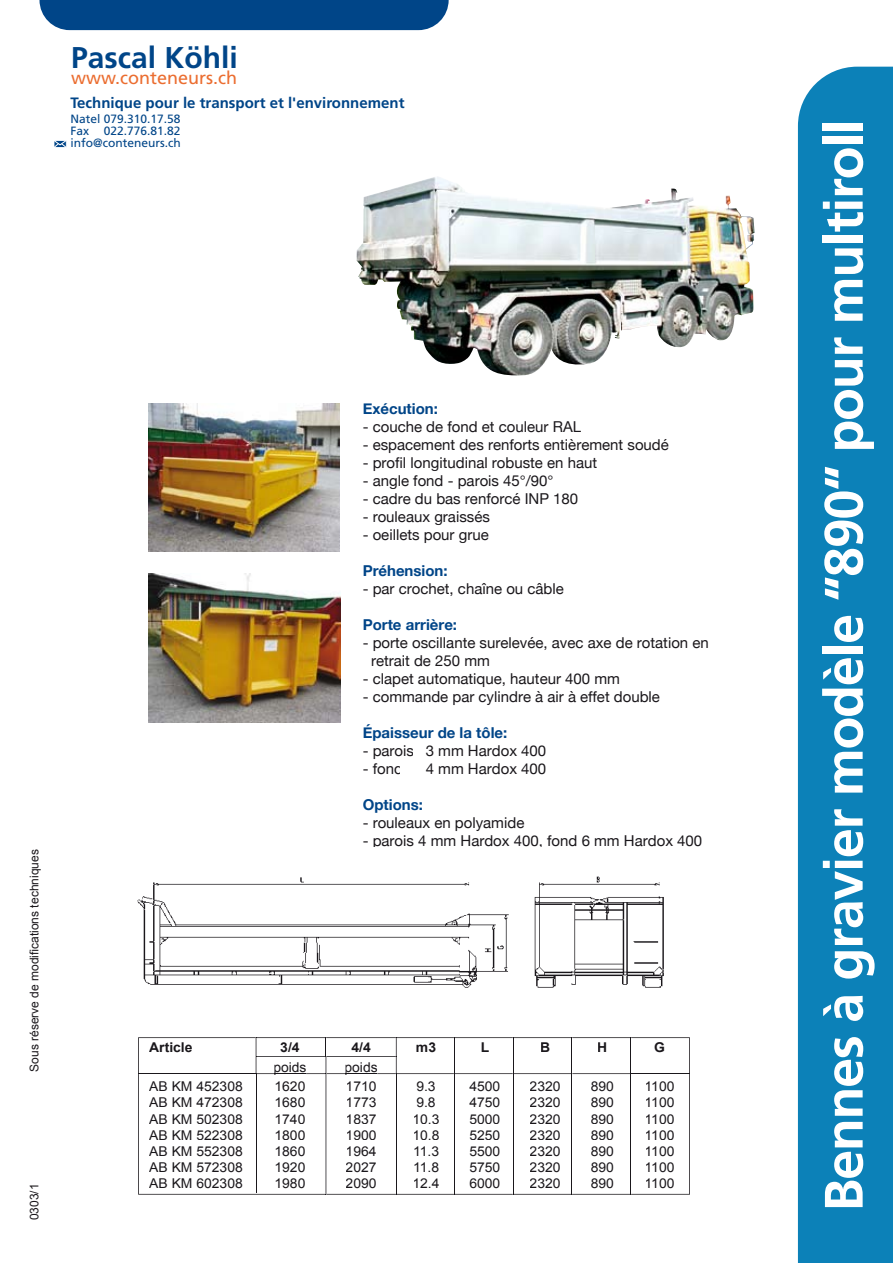
<style>
.page{position:relative;width:893px;height:1263px;background:#fff}
.page>*{position:absolute;margin:0;border:0;box-sizing:border-box;transform-origin:0 0}
.t1{font:700 54px "Frutiger";letter-spacing:-.025em;color:#fff}
.t2{font:700 30px "Frutiger";color:#004588}
.t3{font:18px "Frutiger";color:#eb6d30}
.t4{font:15px/18px "Helvetica Neue";color:#1a171b}
.t5{font:700 15px "Helvetica Neue";color:#004588}
.t6{font:700 15px "Frutiger";color:#004588}
.t7{font:13.5px "Arial";color:#1a171b}
.t8{font:700 13.5px "Arial";color:#1a171b}
.t9{font:12px/12px "Frutiger";color:#004588;text-align:justify}
.t10{font:12px "Arial";color:#1a171b}
</style>
<div class="page">
<div style="left:798px;top:67px;width:95px;height:1196px;background:#0c81b8"></div>
<img style="left:149px;top:404px;width:190px;height:148px">
<img style="left:356px;top:177px;width:398px;height:199px">
<img style="left:149px;top:574px;width:191px;height:148px">
<img style="left:137px;top:876px;width:527px;height:112px">
<svg style="left:138px;top:1037px;width:552px;height:157px"></svg>
<hr style="left:326px;top:1074px;width:1px;height:120px;background:#1a171b">
<hr style="left:256px;top:1074px;width:1px;height:118px;background:#1a171b">
<hr style="left:631px;top:1073px;width:58px;height:1px;background:#1a171b">
<hr style="left:572px;top:1073px;width:58px;height:1px;background:#1a171b">
<hr style="left:513px;top:1073px;width:59px;height:1px;background:#1a171b">
<hr style="left:455px;top:1073px;width:58px;height:1px;background:#1a171b">
<hr style="left:397px;top:1073px;width:57px;height:1px;background:#1a171b">
<hr style="left:345px;top:1073px;width:32px;height:1px;background:#1a171b">
<hr style="left:274px;top:1073px;width:32px;height:1px;background:#1a171b">
<hr style="left:139px;top:1073px;width:117px;height:1px;background:#1a171b">
<hr style="left:326px;top:1056px;width:70px;height:1px;background:#1a171b">
<hr style="left:256px;top:1056px;width:70px;height:1px;background:#1a171b">
<svg style="left:306px;top:1038px;width:39px;height:36px"></svg>
<svg style="left:256px;top:1038px;width:18px;height:36px"></svg>
<hr style="left:630px;top:1038px;width:1px;height:35px;background:#1a171b">
<hr style="left:630px;top:1074px;width:1px;height:120px;background:#1a171b">
<hr style="left:572px;top:1038px;width:1px;height:35px;background:#1a171b">
<hr style="left:572px;top:1074px;width:1px;height:120px;background:#1a171b">
<hr style="left:454px;top:1038px;width:1px;height:35px;background:#1a171b">
<hr style="left:454px;top:1074px;width:1px;height:120px;background:#1a171b">
<hr style="left:513px;top:1038px;width:1px;height:35px;background:#1a171b">
<hr style="left:513px;top:1074px;width:1px;height:120px;background:#1a171b">
<hr style="left:396px;top:1074px;width:1px;height:120px;background:#1a171b">
<svg style="left:377px;top:1038px;width:20px;height:36px"></svg>
<div style="left:39px;top:0;width:410px;height:30px;background:#004588"></div>
<svg style="left:54px;top:140px;width:13px;height:8px"></svg>
<h2 class="t2" style="left:71px;top:39px;width:168px">Pascal Köhli</h2>
<p class="t3" style="left:71px;top:67px;width:167px">www.conteneurs.ch</p>
<p class="t6" style="left:70px;top:94px;width:335px">Technique pour le transport et l'environnement</p>
<p class="t9" style="left:70px;top:113px;width:112px">Natel 079.310.17.58<br>Fax 022.776.81.82 info@conteneurs.ch</p>
<p class="t10" style="left:26px;top:1071px;width:224px;rotate:-90deg">Sous réserve de modifications techniques</p>
<p class="t10" style="left:26px;top:1220px;width:38px;rotate:-90deg">0303/1</p>
<p class="t5" style="left:363px;top:399px;width:77px">Exécution:</p>
<p class="t4" style="left:363px;top:418px;width:220px">- couche de fond et couleur RAL</p>
<p class="t4" style="left:363px;top:436px;width:308px">- espacement des renforts entièrement soudé</p>
<p class="t4" style="left:363px;top:454px;width:236px">- profil longitudinal robuste en haut</p>
<p class="t4" style="left:363px;top:472px;width:192px">- angle fond - parois 45°/90°</p>
<p class="t4" style="left:363px;top:490px;width:217px">- cadre du bas renforcé INP 180</p>
<p class="t4" style="left:363px;top:508px;width:129px">- rouleaux graissés</p>
<p class="t4" style="left:363px;top:526px;width:128px">- oeillets pour grue</p>
<p class="t5" style="left:363px;top:561px;width:87px">Préhension:</p>
<p class="t4" style="left:363px;top:580px;width:203px">- par crochet, chaîne ou câble</p>
<p class="t5" style="left:363px;top:615px;width:96px">Porte arrière:</p>
<p class="t4" style="left:371px;top:634px;width:339px;text-indent:-8px">- porte oscillante surelevée, avec axe de rotation en retrait de 250 mm</p>
<p class="t4" style="left:363px;top:670px;width:259px">- clapet automatique, hauteur 400 mm</p>
<p class="t4" style="left:363px;top:688px;width:299px">- commande par cylindre à air à effet double</p>
<p class="t5" style="left:363px;top:723px;width:146px">Épaisseur de la tôle:</p>
<p class="t4" style="left:363px;top:742px;width:185px">- parois 3 mm Hardox 400</p>
<p class="t4" style="left:363px;top:760px;width:42px">- fond</p>
<p class="t4" style="left:426px;top:760px;width:122px">4 mm Hardox 400</p>
<p class="t5" style="left:363px;top:795px;width:62px">Options:</p>
<p class="t4" style="left:363px;top:814px;width:163px">- rouleaux en polyamide</p>
<p class="t4" style="left:363px;top:832px;width:341px">- parois 4 mm Hardox 400, fond 6 mm Hardox 400</p>
<p class="t8" style="left:149px;top:1038px;width:45px">Article</p>
<p class="t8" style="left:280px;top:1038px;width:21px">3/4</p>
<p class="t8" style="left:351px;top:1038px;width:21px">4/4</p>
<p class="t8" style="left:416px;top:1038px;width:22px">m3</p>
<p class="t8" style="left:481px;top:1038px;width:10px">L</p>
<p class="t8" style="left:540px;top:1038px;width:12px">B</p>
<p class="t8" style="left:597px;top:1038px;width:12px">H</p>
<p class="t8" style="left:654px;top:1038px;width:12px">G</p>
<p class="t7" style="left:149px;top:1077px;width:95px">AB KM 452308</p>
<p class="t7" style="left:274px;top:1077px;width:32px">1620</p>
<p class="t7" style="left:346px;top:1077px;width:32px">1710</p>
<p class="t7" style="left:416px;top:1077px;width:21px">9.3</p>
<p class="t7" style="left:469px;top:1077px;width:32px">4500</p>
<p class="t7" style="left:530px;top:1077px;width:32px">2320</p>
<p class="t7" style="left:591px;top:1077px;width:25px">890</p>
<p class="t7" style="left:645px;top:1077px;width:31px">1100</p>
<p class="t7" style="left:149px;top:1094px;width:95px">AB KM 472308</p>
<p class="t7" style="left:274px;top:1094px;width:32px">1680</p>
<p class="t7" style="left:346px;top:1094px;width:32px">1773</p>
<p class="t7" style="left:416px;top:1094px;width:21px">9.8</p>
<p class="t7" style="left:469px;top:1094px;width:32px">4750</p>
<p class="t7" style="left:530px;top:1094px;width:32px">2320</p>
<p class="t7" style="left:591px;top:1094px;width:25px">890</p>
<p class="t7" style="left:645px;top:1094px;width:31px">1100</p>
<p class="t7" style="left:149px;top:1110px;width:95px">AB KM 502308</p>
<p class="t7" style="left:274px;top:1110px;width:32px">1740</p>
<p class="t7" style="left:346px;top:1110px;width:32px">1837</p>
<p class="t7" style="left:412px;top:1110px;width:29px">10.3</p>
<p class="t7" style="left:469px;top:1110px;width:32px">5000</p>
<p class="t7" style="left:530px;top:1110px;width:32px">2320</p>
<p class="t7" style="left:591px;top:1110px;width:25px">890</p>
<p class="t7" style="left:645px;top:1110px;width:31px">1100</p>
<p class="t7" style="left:149px;top:1126px;width:95px">AB KM 522308</p>
<p class="t7" style="left:274px;top:1126px;width:32px">1800</p>
<p class="t7" style="left:346px;top:1126px;width:32px">1900</p>
<p class="t7" style="left:412px;top:1126px;width:29px">10.8</p>
<p class="t7" style="left:469px;top:1126px;width:32px">5250</p>
<p class="t7" style="left:530px;top:1126px;width:32px">2320</p>
<p class="t7" style="left:591px;top:1126px;width:25px">890</p>
<p class="t7" style="left:645px;top:1126px;width:31px">1100</p>
<p class="t7" style="left:149px;top:1142px;width:95px">AB KM 552308</p>
<p class="t7" style="left:274px;top:1142px;width:32px">1860</p>
<p class="t7" style="left:346px;top:1142px;width:32px">1964</p>
<p class="t7" style="left:413px;top:1142px;width:28px">11.3</p>
<p class="t7" style="left:469px;top:1142px;width:32px">5500</p>
<p class="t7" style="left:530px;top:1142px;width:32px">2320</p>
<p class="t7" style="left:591px;top:1142px;width:25px">890</p>
<p class="t7" style="left:645px;top:1142px;width:31px">1100</p>
<p class="t7" style="left:149px;top:1158px;width:95px">AB KM 572308</p>
<p class="t7" style="left:274px;top:1158px;width:32px">1920</p>
<p class="t7" style="left:346px;top:1158px;width:32px">2027</p>
<p class="t7" style="left:413px;top:1158px;width:28px">11.8</p>
<p class="t7" style="left:469px;top:1158px;width:32px">5750</p>
<p class="t7" style="left:530px;top:1158px;width:32px">2320</p>
<p class="t7" style="left:591px;top:1158px;width:25px">890</p>
<p class="t7" style="left:645px;top:1158px;width:31px">1100</p>
<p class="t7" style="left:149px;top:1175px;width:95px">AB KM 602308</p>
<p class="t7" style="left:274px;top:1175px;width:32px">1980</p>
<p class="t7" style="left:346px;top:1175px;width:32px">2090</p>
<p class="t7" style="left:412px;top:1175px;width:29px">12.4</p>
<p class="t7" style="left:469px;top:1175px;width:32px">6000</p>
<p class="t7" style="left:530px;top:1175px;width:32px">2320</p>
<p class="t7" style="left:591px;top:1175px;width:25px">890</p>
<p class="t7" style="left:645px;top:1175px;width:31px">1100</p>
<p class="t7" style="left:273px;top:1058px;width:35px">poids</p>
<p class="t7" style="left:344px;top:1058px;width:35px">poids</p>
<h1 class="t1" style="left:812px;top:1211px;width:1094px;rotate:-90deg">Bennes à gravier modèle “890“ pour multiroll</h1>
</div>
